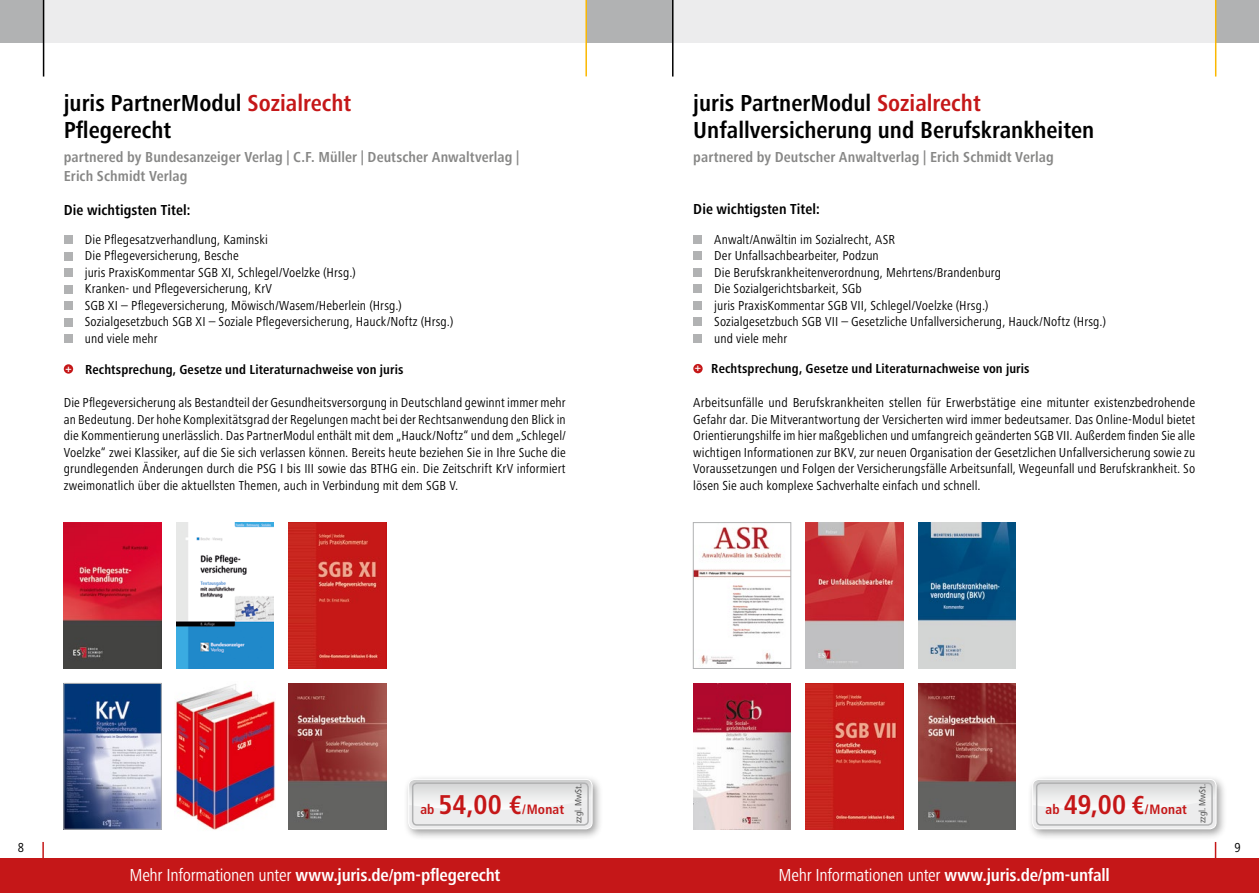
<style>
.page{position:relative;width:1259px;height:893px;background:#fff}
.page>*{position:absolute;margin:0;border:0;box-sizing:border-box;transform-origin:0 0}
.t1{font:700 condensed 24px/27px "Frutiger Next Pro";color:#000}
.t2{font:700 condensed 18px "Frutiger Next Pro";letter-spacing:-.01em;color:#fff}
.t3{font:condensed 18px "Frutiger Next Pro";letter-spacing:-.015em;color:#fff}
.t4{font:700 condensed 15px/19.5px "Frutiger Next Pro";letter-spacing:.005em;color:#878786}
.t5{font:700 condensed 15px "Frutiger Next Pro";letter-spacing:.005em;color:#000}
.t6{font:condensed 13.5px/16.5px "Frutiger Next Pro";letter-spacing:.01em;color:#000}
.t7{font:700 condensed 13.5px "Frutiger Next Pro";letter-spacing:.01em;color:#000}
.t8{font:700 condensed 13.5px "Frutiger";letter-spacing:.015em;color:#c51718}
.t9{font:condensed 9px "Frutiger";color:#565656}
.s1{color:#c51718}
.s2{font-size:10.5px;color:#fff}
.s3{font-size:27px}
.s4{font-family:"Frutiger Next Pro";font-size:27px}
.s5{font-weight:400}
.s6{font-weight:700}
</style>
<div class="page">
<div style="left:43px;top:0;width:544px;height:43px;background:#ececed"></div>
<div style="left:672px;top:0;width:544px;height:43px;background:#ececed"></div>
<div style="left:0;top:0;width:43px;height:43px;background:#b1b2b3"></div>
<div style="left:1216px;top:0;width:43px;height:43px;background:#b1b2b3"></div>
<div style="left:587px;top:0;width:85px;height:43px;background:#b1b2b3"></div>
<hr style="left:1215px;top:0;width:1px;height:77px;background:#fbb800">
<hr style="left:43px;top:0;width:1px;height:77px;background:#000">
<hr style="left:672px;top:0;width:1px;height:77px;background:#000">
<hr style="left:585px;top:0;width:2px;height:76px;background:#fbb800">
<hr style="left:42px;top:842px;width:2px;height:51px;background:#c51718">
<hr style="left:1214px;top:842px;width:2px;height:51px;background:#c51718">
<img style="left:289px;top:683px;width:97px;height:146px">
<div style="left:0;top:859px;width:1259px;height:34px;background:#c51718"></div>
<div style="left:64px;top:235px;width:8px;height:9px;background:#b1b2b3"></div>
<div style="left:64px;top:252px;width:8px;height:8px;background:#b1b2b3"></div>
<div style="left:64px;top:268px;width:8px;height:9px;background:#b1b2b3"></div>
<div style="left:64px;top:285px;width:8px;height:8px;background:#b1b2b3"></div>
<div style="left:64px;top:301px;width:8px;height:9px;background:#b1b2b3"></div>
<div style="left:64px;top:318px;width:8px;height:8px;background:#b1b2b3"></div>
<div style="left:64px;top:334px;width:8px;height:9px;background:#b1b2b3"></div>
<div style="left:64px;top:364px;width:9px;height:10px;background:#c51718;border-radius:50%"></div>
<img style="left:66px;top:685px;width:93px;height:142px">
<div style="left:64px;top:683px;width:97px;height:146px;border:1px solid #b1b2b3"></div>
<img style="left:64px;top:523px;width:97px;height:145px">
<img style="left:289px;top:523px;width:97px;height:145px">
<img style="left:175px;top:684px;width:100px;height:146px">
<img style="left:176px;top:523px;width:98px;height:145px">
<div style="left:403px;top:774px;width:200px;height:66px;background:#000;opacity:.39"></div>
<div style="left:409px;top:779px;width:183px;height:50px;background:#ececed;border-radius:6px"></div>
<svg style="left:409px;top:779px;width:183px;height:31px"></svg>
<div style="left:408px;top:779px;width:184px;height:50px;border:1px solid #fff;border-radius:6px"></div>
<div style="left:412px;top:782px;width:177px;height:44px;border:2px solid #b1b2b3;border-radius:4px"></div>
<div style="left:693px;top:235px;width:9px;height:8px;background:#b1b2b3"></div>
<div style="left:693px;top:251px;width:9px;height:9px;background:#b1b2b3"></div>
<div style="left:693px;top:268px;width:9px;height:8px;background:#b1b2b3"></div>
<div style="left:693px;top:284px;width:9px;height:9px;background:#b1b2b3"></div>
<div style="left:693px;top:301px;width:9px;height:8px;background:#b1b2b3"></div>
<div style="left:693px;top:317px;width:9px;height:9px;background:#b1b2b3"></div>
<div style="left:693px;top:334px;width:9px;height:8px;background:#b1b2b3"></div>
<div style="left:693px;top:364px;width:9px;height:9px;background:#c51718;border-radius:50%"></div>
<img style="left:693px;top:683px;width:98px;height:146px">
<img style="left:806px;top:683px;width:97px;height:146px">
<img style="left:918px;top:683px;width:97px;height:146px">
<img style="left:806px;top:523px;width:97px;height:145px">
<img style="left:695px;top:526px;width:94px;height:139px">
<div style="left:693px;top:523px;width:98px;height:145px;border:1px solid #b1b2b3"></div>
<div style="left:1027px;top:774px;width:200px;height:66px;background:#000;opacity:.39"></div>
<div style="left:1032px;top:779px;width:184px;height:50px;background:#ececed;border-radius:6px"></div>
<svg style="left:1032px;top:779px;width:184px;height:31px"></svg>
<div style="left:1032px;top:779px;width:184px;height:50px;border:1px solid #fff;border-radius:6px"></div>
<div style="left:1036px;top:782px;width:176px;height:44px;border:2px solid #b1b2b3;border-radius:4px"></div>
<img style="left:918px;top:522px;width:97px;height:146px">
<h1 class="t1" style="left:64px;top:89px;width:289px">juris PartnerModul <span class="s1">Sozialrecht<br></span>Pflegerecht</h1>
<p class="t4" style="left:64px;top:147px;width:457px">partnered by Bundesanzeiger Verlag | C.F. Müller | Deutscher Anwaltverlag |<br>Erich Schmidt Verlag</p>
<p class="t5" style="left:64px;top:201px;width:128px">Die wichtigsten Titel:</p>
<p class="t6" style="left:85px;top:231px;width:370px">Die Pflegesatzverhandlung, Kaminski<br>Die Pflegeversicherung, Besche<br>juris PraxisKommentar SGB XI, Schlegel/Voelzke (Hrsg.)<br>Kranken- und Pflegeversicherung, KrV<br>SGB XI – Pflegeversicherung, Möwisch/Wasem/Heberlein (Hrsg.)<br>Sozialgesetzbuch SGB XI – Soziale Pflegeversicherung, Hauck/Noftz (Hrsg.) und viele mehr</p>
<p class="t7" style="left:65px;top:361px;width:339px"><span class="s2">+</span> Rechtsprechung, Gesetze und Literaturnachweise von juris</p>
<p class="t6" style="left:64px;top:394px;width:503px;text-align:justify">Die Pflegeversicherung als Bestandteil der Gesundheitsversorgung in Deutschland gewinnt immer mehr an Bedeutung. Der hohe Komplexitätsgrad der Regelungen macht bei der Rechtsanwendung den Blick in die Kommentierung unerlässlich. Das PartnerModul enthält mit dem „Hauck/Noftz“ und dem „Schlegel/ Voelzke“ zwei Klassiker, auf die Sie sich verlassen können. Bereits heute beziehen Sie in Ihre Suche die grundlegenden Änderungen durch die PSG I bis III sowie das BTHG ein. Die Zeitschrift KrV informiert zweimonatlich über die aktuellsten Themen, auch in Verbindung mit dem SGB V.</p>
<h1 class="t1" style="left:693px;top:89px;width:402px">juris PartnerModul <span class="s1">Sozialrecht<br></span>Unfallversicherung und Berufskrankheiten</h1>
<p class="t4" style="left:693px;top:147px;width:362px">partnered by Deutscher Anwaltverlag | Erich Schmidt Verlag</p>
<p class="t5" style="left:693px;top:201px;width:128px">Die wichtigsten Titel:</p>
<p class="t6" style="left:714px;top:231px;width:393px">Anwalt/Anwältin im Sozialrecht, ASR<br>Der Unfallsachbearbeiter, Podzun<br>Die Berufskrankheitenverordnung, Mehrtens/Brandenburg<br>Die Sozialgerichtsbarkeit, SGb<br>juris PraxisKommentar SGB VII, Schlegel/Voelzke (Hrsg.)<br>Sozialgesetzbuch SGB VII – Gesetzliche Unfallversicherung, Hauck/Noftz (Hrsg.) und viele mehr</p>
<p class="t7" style="left:695px;top:361px;width:336px"><span class="s2">+</span> Rechtsprechung, Gesetze und Literaturnachweise von juris</p>
<p class="t6" style="left:693px;top:394px;width:503px;text-align:justify">Arbeitsunfälle und Berufskrankheiten stellen für Erwerbstätige eine mitunter existenzbedrohende Gefahr dar. Die Mitverantwortung der Versicherten wird immer bedeutsamer. Das Online-Modul bietet Orientierungshilfe im hier maßgeblichen und umfangreich geänderten SGB VII. Außerdem finden Sie alle wichtigen Informationen zur BKV, zur neuen Organisation der Gesetzlichen Unfallversicherung sowie zu Voraussetzungen und Folgen der Versicherungsfälle Arbeitsunfall, Wegeunfall und Berufskrankheit. So lösen Sie auch komplexe Sachverhalte einfach und schnell.</p>
<p class="t8" style="left:420px;top:801px;width:145px">ab <span class="s3">54,00</span> <span class="s4">€</span>/Monat</p>
<p class="t9" style="left:573px;top:823px;width:41px;rotate:-90deg">zzgl. MwSt.</p>
<p class="t8" style="left:1045px;top:801px;width:143px">ab <span class="s3">49,00</span> <span class="s4">€</span>/Monat</p>
<p class="t9" style="left:1197px;top:823px;width:41px;rotate:-90deg">zzgl. MwSt.</p>
<p class="t6" style="left:18px;top:839px;width:8px">8</p>
<p class="t6" style="left:1234px;top:839px;width:8px">9</p>
<h2 class="t2" style="left:129px;top:865px;width:372px"><span class="s5">Mehr Informationen unter</span> www.juris.de/pm-pflegerecht</h2>
<h2 class="t3" style="left:778px;top:865px;width:333px">Mehr Informationen unter <span class="s6">www.juris.de/pm-unfall</span></h2>
</div>
